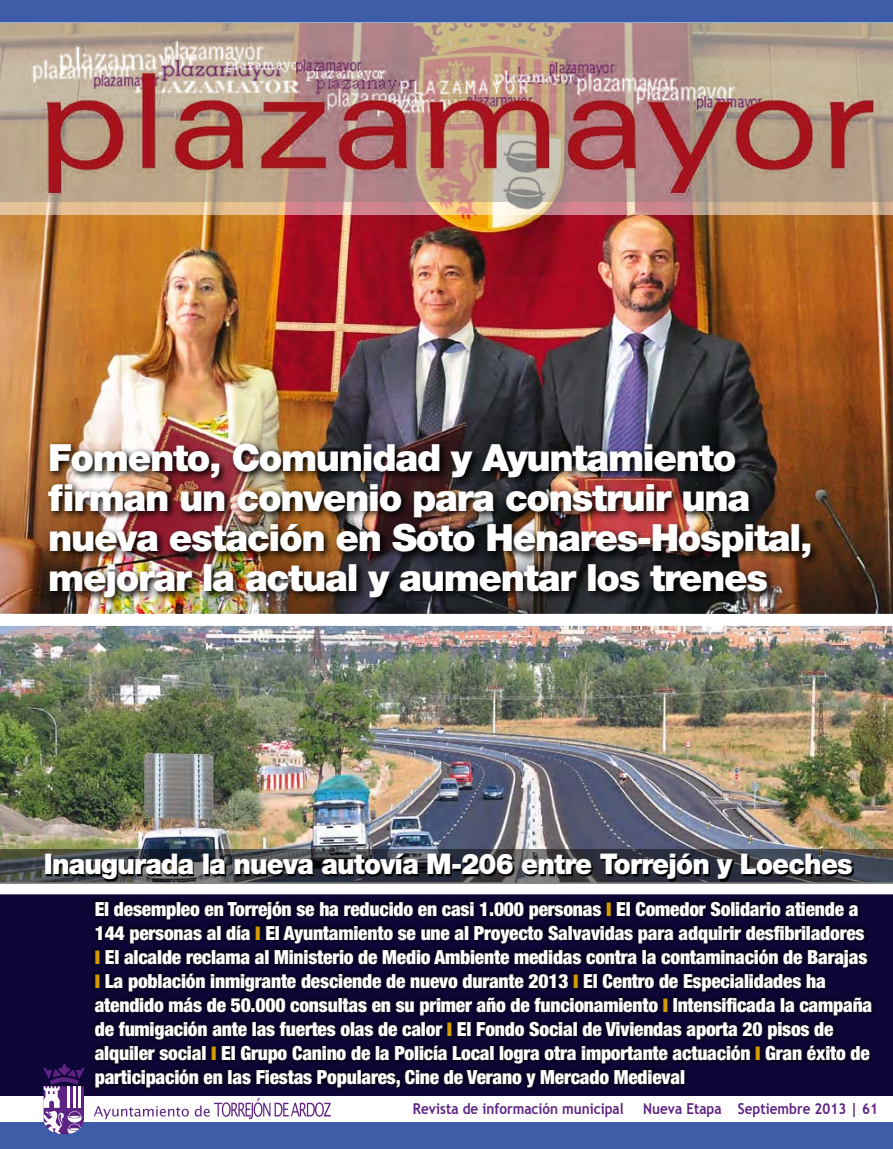
<style>
.page{position:relative;width:893px;height:1149px;background:#fff}
.page>*{position:absolute;margin:0;border:0;box-sizing:border-box;transform-origin:0 0}
.t1{font:900 37.5px/39.8px "Helvetica Neue";letter-spacing:-.035em;color:#fff}
.t2{font:900 28.5px "Helvetica Neue";letter-spacing:-.03em;color:#fff;scale:.95 1}
.t3{font:900 condensed 19.5px/24px "Helvetica Neue";letter-spacing:-.01em;color:#fff}
.t4{font:700 15px "Trebuchet MS";color:#5d2283;scale:.9 1}
.s1{color:#d39c04}
</style>
<div class="page">
<img style="left:0;top:214px;width:893px;height:399px">
<div style="left:0;top:893px;width:893px;height:214px;background:#0d0636"></div>
<img style="left:45px;top:440px;width:774px;height:166px">
<div style="left:91px;top:897px;width:785px;height:193px;background:#000;opacity:.75"></div>
<div style="left:0;top:1095px;width:893px;height:53px;background:#3e5da8"></div>
<div style="left:0;top:0;width:893px;height:23px;background:#3e5da8"></div>
<div style="left:0;top:1095px;width:893px;height:26px;background:#fff"></div>
<svg style="left:94px;top:1106px;width:95px;height:12px"></svg>
<svg style="left:195px;top:1098px;width:136px;height:20px"></svg>
<svg style="left:43px;top:1063px;width:42px;height:70px"></svg>
<img style="left:0;top:625px;width:893px;height:224px">
<div style="left:0;top:882px;width:893px;height:12px;background:#fff"></div>
<img style="left:0;top:23px;width:893px;height:191px">
<svg style="left:0;top:849px;width:893px;height:34px;background:#474a4e"></svg>
<svg style="left:47px;top:854px;width:807px;height:27px;background:#25262b"></svg>
<p class="t1" style="left:48px;top:438px;width:766px">Fomento, Comunidad y Ayuntamiento firman un convenio para construir una nueva estación en Soto Henares-Hospital, mejorar la actual y aumentar los trenes</p>
<p class="t2" style="left:44px;top:847px;width:853px">Inaugurada la nueva autovía M-206 entre Torrejón y Loeches</p>
<p class="t3" style="left:95px;top:896px;width:779px">El desempleo en Torrejón se ha reducido en casi 1.000 personas <span class="s1">❙</span> El Comedor Solidario atiende a 144 personas al día <span class="s1">❙</span> El Ayuntamiento se une al Proyecto Salvavidas para adquirir desfibriladores <span class="s1">❙</span> El alcalde reclama al Ministerio de Medio Ambiente medidas contra la contaminación de Barajas <span class="s1">❙</span> La población inmigrante desciende de nuevo durante 2013 <span class="s1">❙</span> El Centro de Especialidades ha atendido más de 50.000 consultas en su primer año de funcionamiento <span class="s1">❙</span> Intensificada la campaña de fumigación ante las fuertes olas de calor <span class="s1">❙</span> El Fondo Social de Viviendas aporta 20 pisos de alquiler social <span class="s1">❙</span> El Grupo Canino de la Policía Local logra otra importante actuación <span class="s1">❙</span> Gran éxito de participación en las Fiestas Populares, Cine de Verano y Mercado Medieval</p>
<p class="t4" style="left:413px;top:1098px;width:236px">Revista de información municipal</p>
<p class="t4" style="left:643px;top:1098px;width:262px">Nueva Etapa Septiembre 2013 | 61</p>
</div>
